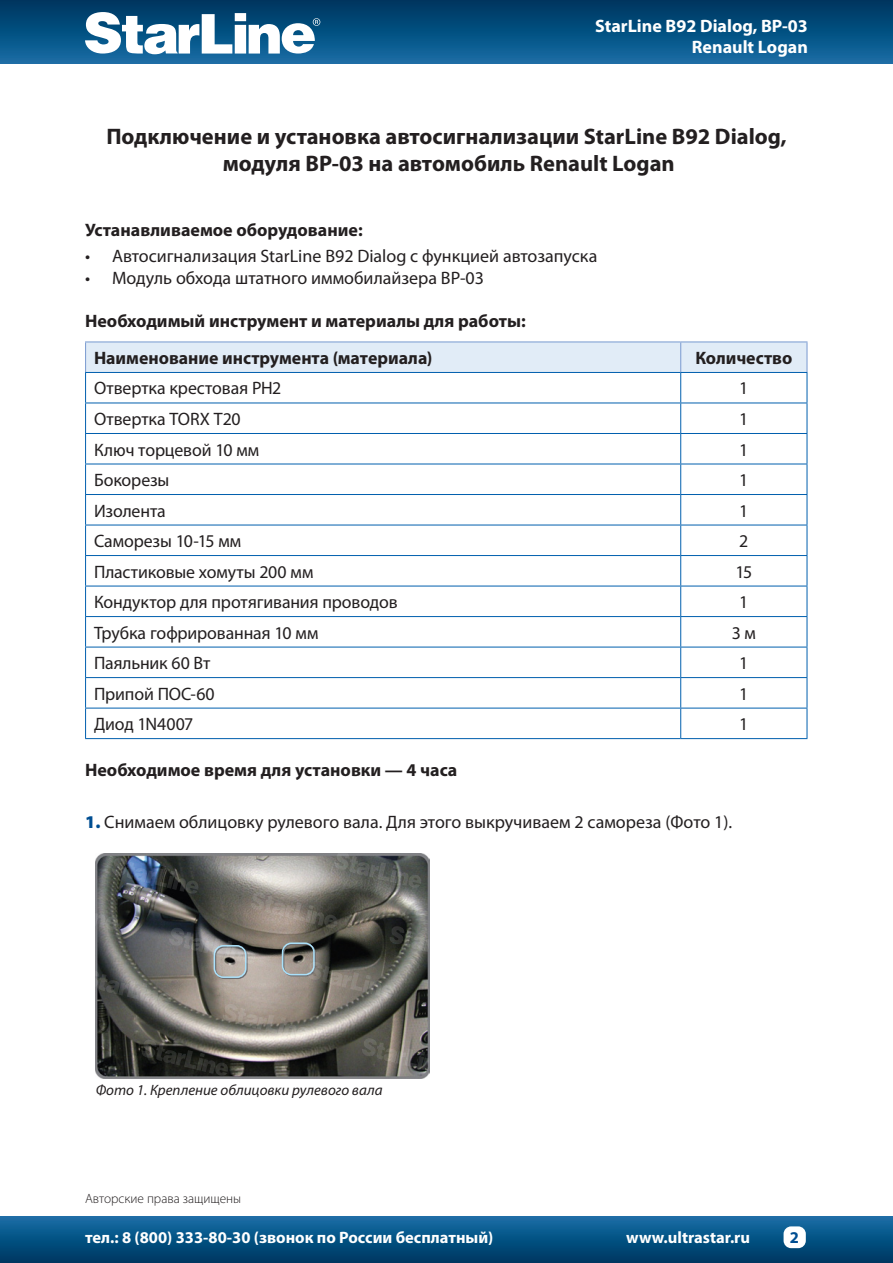
<style>
.page{position:relative;width:893px;height:1263px;background:#fff}
.page>*{position:absolute;margin:0;border:0;box-sizing:border-box;transform-origin:0 0}
.t1{font:700 22.5px "Myriad Pro";color:#231f20}
.текст_таблиц{font:18px "Myriad Pro";letter-spacing:-.005em;color:#231f20}
.Основной_текст{font:18px "Myriad Pro";color:#231f20}
.текст_таблиц_заголов{font:700 18px "Myriad Pro";color:#231f20}
.t2{font:700 18px/21.6px "Myriad Pro";color:#fff;text-align:right}
.t3{font:700 16.5px "Myriad Pro";color:#fff}
.t4{font:700 16.5px "Myriad Pro";color:#004e92}
.t5{font:italic 15px "Myriad Pro";color:#231f20}
.t6{font:300 13.5px "Myriad Pro";color:#231f20}
.s1{font-weight:900;color:#004e92}
</style>
<div class="page">
<div style="left:0;top:0;width:893px;height:64px;background:linear-gradient(to bottom,#00355e,#156da5)"></div>
<div style="left:0;top:1216px;width:893px;height:47px;background:linear-gradient(to bottom,#176ea7,#00365f)"></div>
<svg style="left:85px;top:12px;width:235px;height:42px"></svg>
<div style="left:783px;top:1226px;width:23px;height:22px;background:#fff;border-radius:8px"></div>
<svg style="left:86px;top:403px;width:721px;height:335px"></svg>
<hr style="left:85px;top:402px;width:596px;height:1px;background:#015fae">
<hr style="left:681px;top:402px;width:126px;height:1px;background:#015fae">
<hr style="left:680px;top:403px;width:1px;height:30px;background:#015fae">
<hr style="left:85px;top:433px;width:596px;height:1px;background:#015fae">
<hr style="left:681px;top:433px;width:126px;height:1px;background:#015fae">
<svg style="left:680px;top:434px;width:1px;height:29px"></svg>
<hr style="left:85px;top:463px;width:596px;height:1px;background:#015fae">
<hr style="left:681px;top:463px;width:126px;height:1px;background:#015fae">
<hr style="left:680px;top:464px;width:1px;height:30px;background:#015fae">
<hr style="left:85px;top:494px;width:596px;height:1px;background:#015fae">
<hr style="left:681px;top:494px;width:126px;height:1px;background:#015fae">
<hr style="left:680px;top:495px;width:1px;height:30px;background:#015fae">
<hr style="left:85px;top:525px;width:596px;height:1px;background:#015fae">
<hr style="left:681px;top:525px;width:126px;height:1px;background:#015fae">
<hr style="left:680px;top:525px;width:1px;height:30px;background:#015fae">
<hr style="left:85px;top:555px;width:596px;height:1px;background:#015fae">
<hr style="left:681px;top:555px;width:126px;height:1px;background:#015fae">
<hr style="left:680px;top:556px;width:1px;height:30px;background:#015fae">
<hr style="left:85px;top:586px;width:596px;height:1px;background:#015fae">
<hr style="left:681px;top:586px;width:126px;height:1px;background:#015fae">
<hr style="left:680px;top:586px;width:1px;height:30px;background:#015fae">
<hr style="left:85px;top:616px;width:596px;height:1px;background:#015fae">
<hr style="left:681px;top:616px;width:126px;height:1px;background:#015fae">
<hr style="left:680px;top:617px;width:1px;height:30px;background:#015fae">
<hr style="left:85px;top:647px;width:596px;height:1px;background:#015fae">
<hr style="left:681px;top:647px;width:126px;height:1px;background:#015fae">
<hr style="left:680px;top:647px;width:1px;height:30px;background:#015fae">
<hr style="left:85px;top:677px;width:596px;height:1px;background:#015fae">
<hr style="left:681px;top:677px;width:126px;height:1px;background:#015fae">
<hr style="left:680px;top:678px;width:1px;height:30px;background:#015fae">
<hr style="left:85px;top:708px;width:596px;height:1px;background:#015fae">
<hr style="left:681px;top:708px;width:126px;height:1px;background:#015fae">
<hr style="left:680px;top:708px;width:1px;height:30px;background:#015fae">
<hr style="left:85px;top:738px;width:596px;height:1px;background:#015fae">
<hr style="left:681px;top:738px;width:126px;height:1px;background:#015fae">
<hr style="left:85px;top:341px;width:596px;height:1px;background:#7e9ed2">
<hr style="left:681px;top:341px;width:126px;height:1px;background:#7e9ed2">
<svg style="left:85px;top:342px;width:723px;height:60px"></svg>
<hr style="left:85px;top:403px;width:1px;height:30px;background:#015fae">
<hr style="left:807px;top:403px;width:1px;height:30px;background:#015fae">
<svg style="left:85px;top:434px;width:1px;height:29px"></svg>
<svg style="left:807px;top:434px;width:1px;height:29px"></svg>
<hr style="left:85px;top:464px;width:1px;height:30px;background:#015fae">
<hr style="left:807px;top:464px;width:1px;height:30px;background:#015fae">
<hr style="left:85px;top:495px;width:1px;height:30px;background:#015fae">
<hr style="left:807px;top:495px;width:1px;height:30px;background:#015fae">
<hr style="left:85px;top:525px;width:1px;height:30px;background:#015fae">
<hr style="left:807px;top:525px;width:1px;height:30px;background:#015fae">
<hr style="left:85px;top:556px;width:1px;height:30px;background:#015fae">
<hr style="left:807px;top:556px;width:1px;height:30px;background:#015fae">
<hr style="left:85px;top:586px;width:1px;height:30px;background:#015fae">
<hr style="left:807px;top:586px;width:1px;height:30px;background:#015fae">
<hr style="left:85px;top:617px;width:1px;height:30px;background:#015fae">
<hr style="left:807px;top:617px;width:1px;height:30px;background:#015fae">
<hr style="left:85px;top:647px;width:1px;height:30px;background:#015fae">
<hr style="left:807px;top:647px;width:1px;height:30px;background:#015fae">
<hr style="left:85px;top:678px;width:1px;height:30px;background:#015fae">
<hr style="left:807px;top:678px;width:1px;height:30px;background:#015fae">
<hr style="left:85px;top:708px;width:1px;height:30px;background:#015fae">
<hr style="left:807px;top:708px;width:1px;height:30px;background:#015fae">
<svg style="left:95px;top:854px;width:334px;height:222px;background:#6a6863"></svg>
<p class="t2" style="left:595px;top:14px;width:214px">StarLine B92 Dialog, BP-03<br>Renault Logan</p>
<p class="t1" style="left:106px;top:122px;width:682px">Подключение и установка автосигнализации StarLine B92 Dialog,</p>
<p class="t1" style="left:223px;top:149px;width:453px">модуля BP-03 на автомобиль Renault Logan</p>
<p class="текст_таблиц_заголов" style="left:85px;top:218px;width:279px">Устанавливаемое оборудование:</p>
<p class="Основной_текст" style="left:85px;top:245px;width:514px">• Автосигнализация StarLine B92 Dialog с функцией автозапуска</p>
<p class="Основной_текст" style="left:85px;top:267px;width:400px">• Модуль обхода штатного иммобилайзера BP-03</p>
<p class="текст_таблиц_заголов" style="left:85px;top:309px;width:442px">Необходимый инструмент и материалы для работы:</p>
<p class="текст_таблиц_заголов" style="left:94px;top:346px;width:340px">Наименование инструмента (материала)</p>
<p class="текст_таблиц_заголов" style="left:695px;top:346px;width:98px">Количество</p>
<p class="текст_таблиц" style="left:94px;top:377px;width:189px">Отвертка крестовая РН2</p>
<p class="текст_таблиц" style="left:739px;top:377px;width:11px">1</p>
<p class="текст_таблиц" style="left:94px;top:408px;width:148px">Отвертка TORX Т20</p>
<p class="текст_таблиц" style="left:739px;top:408px;width:11px">1</p>
<p class="текст_таблиц" style="left:94px;top:438px;width:167px">Ключ торцевой 10 мм</p>
<p class="текст_таблиц" style="left:739px;top:438px;width:11px">1</p>
<p class="текст_таблиц" style="left:94px;top:469px;width:77px">Бокорезы</p>
<p class="текст_таблиц" style="left:739px;top:469px;width:11px">1</p>
<p class="текст_таблиц" style="left:94px;top:499px;width:73px">Изолента</p>
<p class="текст_таблиц" style="left:739px;top:499px;width:11px">1</p>
<p class="текст_таблиц" style="left:94px;top:530px;width:149px">Саморезы 10-15 мм</p>
<p class="текст_таблиц" style="left:739px;top:530px;width:11px">2</p>
<p class="текст_таблиц" style="left:94px;top:560px;width:221px">Пластиковые хомуты 200 мм</p>
<p class="текст_таблиц" style="left:735px;top:560px;width:18px">15</p>
<p class="текст_таблиц" style="left:94px;top:591px;width:305px">Кондуктор для протягивания проводов</p>
<p class="текст_таблиц" style="left:739px;top:591px;width:11px">1</p>
<p class="текст_таблиц" style="left:94px;top:621px;width:226px">Трубка гофрированная 10 мм</p>
<p class="текст_таблиц" style="left:732px;top:621px;width:26px">3м</p>
<p class="текст_таблиц" style="left:94px;top:652px;width:118px">Паяльник 60 Вт</p>
<p class="текст_таблиц" style="left:739px;top:652px;width:11px">1</p>
<p class="текст_таблиц" style="left:94px;top:682px;width:122px">Припой ПОС-60</p>
<p class="текст_таблиц" style="left:739px;top:682px;width:11px">1</p>
<p class="текст_таблиц" style="left:94px;top:713px;width:101px">Диод 1N4007</p>
<p class="текст_таблиц" style="left:739px;top:713px;width:11px">1</p>
<p class="текст_таблиц_заголов" style="left:85px;top:758px;width:374px">Необходимое время для установки — 4 часа</p>
<p class="Основной_текст" style="left:85px;top:811px;width:649px"><span class="s1">1.</span> Снимаем облицовку рулевого вала. Для этого выкручиваем 2 самореза (Фото 1).</p>
<p class="t5" style="left:96px;top:1080px;width:288px">Фото 1. Крепление облицовки рулевого вала</p>
<p class="t6" style="left:85px;top:1190px;width:158px">Авторские права защищены</p>
<p class="t3" style="left:85px;top:1227px;width:410px">тел.: 8 (800) 333-80-30 (звонок по России бесплатный)</p>
<p class="t3" style="left:626px;top:1227px;width:125px">www.ultrastar.ru</p>
<p class="t4" style="left:790px;top:1226px;width:11px">2</p>
</div>
